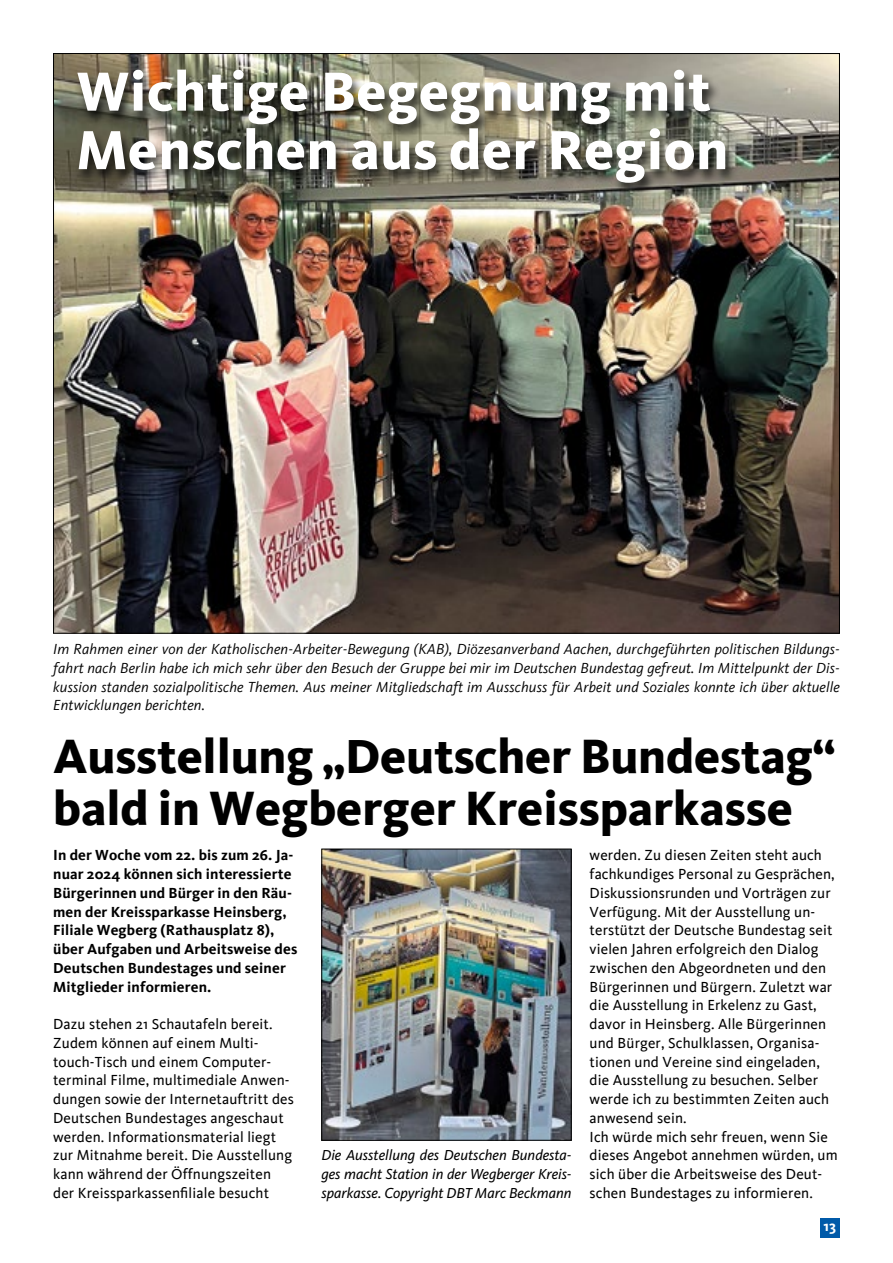
<style>
.page{position:relative;width:893px;height:1263px;background:#fff}
.page>*{position:absolute;margin:0;border:0;box-sizing:border-box;transform-origin:0 0}
.t1{font:800 57px/58.5px "Kievit";letter-spacing:.01em;color:#fff}
.t2{font:800 49.5px/52.5px "Kievit";letter-spacing:-.005em;color:#000}
.t3{font:15px/18.8px "Kievit";letter-spacing:.01em;color:#000}
.t4{font:italic 15px/18.8px "Kievit";letter-spacing:.01em;color:#000;text-align:justify}
.t5{font:700 15px/18.8px "Kievit";letter-spacing:.01em;color:#000}
.t6{font:italic 15px/18.8px "Kievit OT";color:#000;text-align:justify}
.t7{font:700 15px "Kievit";color:#fff}
</style>
<div class="page">
<div style="left:820px;top:1218px;width:20px;height:19px;background:#005aa9"></div>
<img style="left:323px;top:851px;width:247px;height:287px">
<div style="left:321px;top:849px;width:251px;height:291px;border:1px solid #000"></div>
<img style="left:55px;top:55px;width:783px;height:577px">
<div style="left:73px;top:69px;width:665px;height:129px;background:#000;opacity:.75"></div>
<h1 class="t1" style="left:77px;top:62px;width:653px">Wichtige Begegnung mit<br>Menschen aus der Region</h1>
<p class="t4" style="left:53px;top:640px;width:788px">Im Rahmen einer von der Katholischen-Arbeiter-Bewegung (KAB), Diözesanverband Aachen, durchgeführten politischen Bildungs&shy;fahrt nach Berlin habe ich mich sehr über den Besuch der Gruppe bei mir im Deutschen Bundestag gefreut. Im Mittelpunkt der Dis&shy;kussion standen sozialpolitische Themen. Aus meiner Mitgliedschaft im Ausschuss für Arbeit und Soziales konnte ich über aktuelle Entwicklungen berichten.</p>
<h2 class="t2" style="left:53px;top:730px;width:784px">Ausstellung „Deutscher Bundestag“ bald in Wegberger Kreissparkasse</h2>
<p class="t5" style="left:53px;top:846px;width:246px">I n der Woche vom 22. bis zum 26. Ja&shy;nuar 2024 können sich interessierte Bürgerinnen und Bürger in den Räu&shy;men der Kreissparkasse Heinsberg, Filiale Wegberg (Rathausplatz 8), über Aufgaben und Arbeitsweise des Deutschen Bundestages und seiner Mitglieder informieren.</p>
<p class="t3" style="left:53px;top:1015px;width:242px">Dazu stehen 21 Schautafeln bereit.<br>Zudem können auf einem Multi&shy;touch-Tisch und einem Computer&shy;terminal Filme, multimediale Anwen&shy;dungen sowie der Internetauftritt des Deutschen Bundestages angeschaut werden. Informationsmaterial liegt zur Mitnahme bereit. Die Ausstellung kann während der Öffnungszeiten der Kreissparkassenfiliale besucht</p>
<p class="t6" style="left:321px;top:1146px;width:252px">Die Ausstellung des Deutschen Bundesta&shy;ges macht Station in der Wegberger Kreis&shy;sparkasse. Copyright DBT Marc Beckmann</p>
<p class="t3" style="left:590px;top:846px;width:250px">werden. Zu diesen Zeiten steht auch fachkundiges Personal zu Gesprächen, Diskussionsrunden und Vorträgen zur Verfügung. Mit der Ausstellung un&shy;terstützt der Deutsche Bundestag seit vielen Jahren erfolgreich den Dialog zwischen den Abgeordneten und den Bürgerinnen und Bürgern. Zuletzt war die Ausstellung in Erkelenz zu Gast, davor in Heinsberg. Alle Bürgerinnen und Bürger, Schulklassen, Organisa&shy;tionen und Vereine sind eingeladen, die Ausstellung zu besuchen. Selber werde ich zu bestimmten Zeiten auch anwesend sein.<br>Ich würde mich sehr freuen, wenn Sie dieses Angebot annehmen würden, um sich über die Arbeitsweise des Deut&shy;schen Bundestages zu informieren.</p>
<p class="t7" style="left:824px;top:1217px;width:14px">13</p>
</div>
